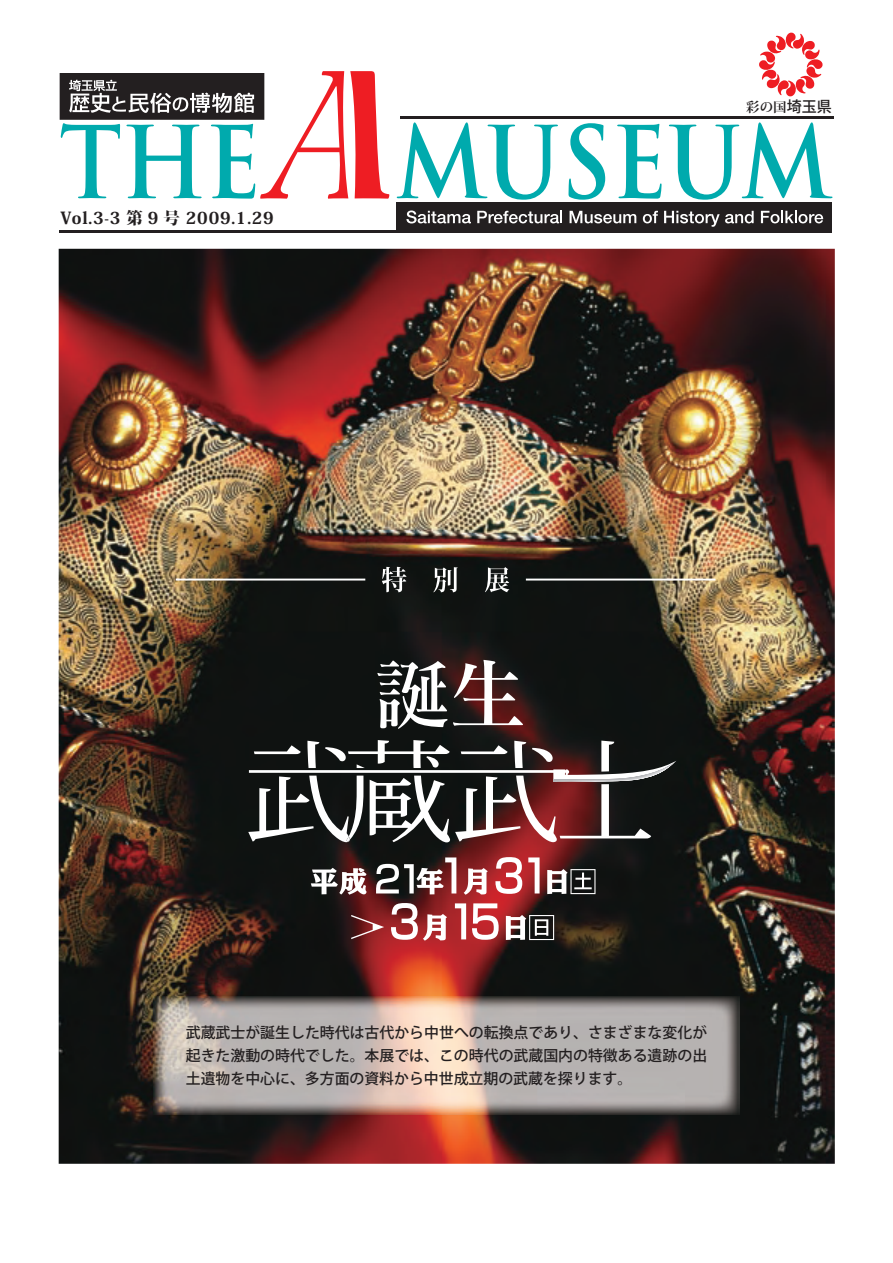
<style>
.page{position:relative;width:893px;height:1263px;background:#fff}
.page>*{position:absolute;margin:0;border:0;box-sizing:border-box;transform-origin:0 0}
.t1{font:700 97.5px "Trajan Pro";letter-spacing:-.01em;color:#00aaad;scale:.9 1}
.t2{font:800 16.5px "Koz Min Pro";letter-spacing:.05em;color:#231f20}
.t3{font:500 14.85px/23.4px "Koz Go Pro";color:#231f20;text-align:justify}
.t4{font:700 13.5px "Koz Min Pro";color:#231f20}
.s1{font-family:"Viva Std";font-style:italic;font-size:185.85px;color:#ee1d23}
.s2{font-family:"Koz Go Pro";font-weight:500;font-size:15px}
</style>
<div class="page">
<img style="left:59px;top:249px;width:776px;height:915px">
<svg style="left:382px;top:567px;width:25px;height:25px"></svg>
<svg style="left:433px;top:567px;width:25px;height:25px"></svg>
<svg style="left:485px;top:567px;width:24px;height:25px"></svg>
<svg style="left:377px;top:660px;width:146px;height:69px"></svg>
<svg style="left:311px;top:868px;width:56px;height:27px"></svg>
<svg style="left:376px;top:857px;width:80px;height:37px"></svg>
<svg style="left:464px;top:868px;width:24px;height:27px"></svg>
<svg style="left:495px;top:857px;width:27px;height:37px"></svg>
<svg style="left:528px;top:857px;width:12px;height:36px"></svg>
<svg style="left:547px;top:869px;width:48px;height:25px"></svg>
<svg style="left:506px;top:915px;width:48px;height:25px"></svg>
<svg style="left:391px;top:903px;width:56px;height:38px"></svg>
<svg style="left:455px;top:903px;width:11px;height:36px"></svg>
<svg style="left:472px;top:903px;width:27px;height:37px"></svg>
<svg style="left:351px;top:915px;width:33px;height:24px"></svg>
<svg style="left:248px;top:740px;width:429px;height:102px"></svg>
<hr style="left:176px;top:579px;width:189px;height:1px;background:#fff">
<hr style="left:526px;top:579px;width:189px;height:1px;background:#fff">
<div style="left:396px;top:202px;width:436px;height:29px;background:#231f20"></div>
<hr style="left:59px;top:230px;width:772px;height:2px;background:#231f20">
<hr style="left:400px;top:117px;width:433px;height:2px;background:#231f20">
<svg style="left:406px;top:210px;width:65px;height:13px"></svg>
<svg style="left:477px;top:211px;width:85px;height:12px"></svg>
<svg style="left:570px;top:211px;width:66px;height:12px"></svg>
<svg style="left:643px;top:211px;width:15px;height:12px"></svg>
<svg style="left:664px;top:211px;width:90px;height:16px"></svg>
<svg style="left:761px;top:211px;width:62px;height:12px"></svg>
<svg style="left:60px;top:73px;width:204px;height:47px"></svg>
<svg style="left:759px;top:33px;width:64px;height:63px"></svg>
<img style="left:154px;top:996px;width:585px;height:118px">
<h1 class="t1" style="left:60px;top:102px;width:860px">THE<span class="s1">A</span>MUSEUM</h1>
<p class="t4" style="left:746px;top:97px;width:87px">彩の国<span class="s2">埼玉県</span></p>
<p class="t2" style="left:61px;top:205px;width:215px">Vol.3-3 第 9 号 2009.1.29</p>
<p class="t3" style="left:186px;top:1021px;width:523px">武蔵武士が誕生した時代は古代から中世への転換点であり、さまざまな変化が起きた激動の時代でした。本展では、この時代の武蔵国内の特徴ある遺跡の出土遺物を中心に、多方面の資料から中世成立期の武蔵を探ります。</p>
</div>
